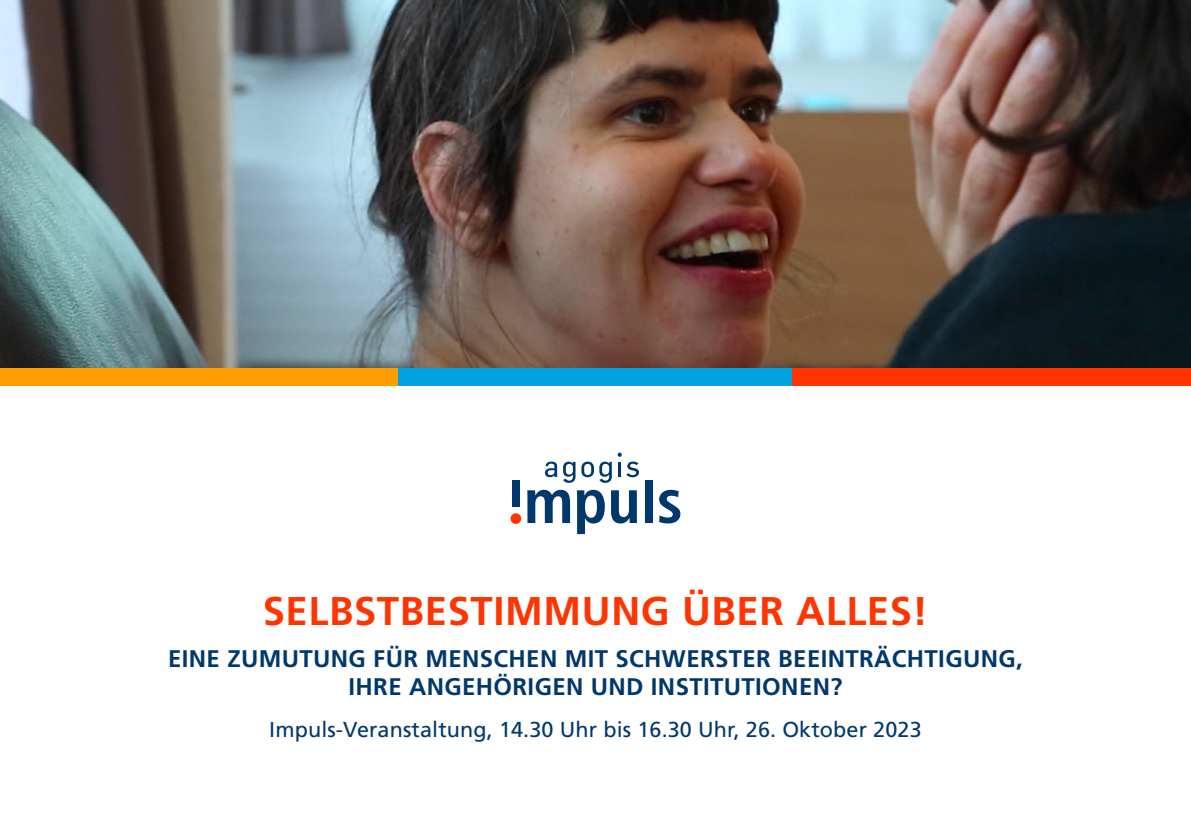
<style>
.page{position:relative;width:1191px;height:840px;background:#fff}
.page>*{position:absolute;margin:0;border:0;box-sizing:border-box;transform-origin:0 0}
.t1{font:700 40px "Frutiger LT Std";letter-spacing:.015em;color:#ff3400}
.t2{font:700 24px/28px "Frutiger LT Std";letter-spacing:.015em;color:#00386d;text-align:center}
.t3{font:21.6px "Frutiger LT Std";letter-spacing:.005em;color:#00386d}
</style>
<div class="page">
<img style="left:0;top:0;width:1191px;height:368px">
<div style="left:0;top:368px;width:398px;height:18px;background:#ff9d00"></div>
<div style="left:398px;top:368px;width:394px;height:18px;background:#00a2e0"></div>
<div style="left:792px;top:368px;width:399px;height:18px;background:#ff3400"></div>
<svg style="left:545px;top:461px;width:12px;height:16px"></svg>
<svg style="left:563px;top:461px;width:12px;height:21px"></svg>
<svg style="left:581px;top:452px;width:58px;height:30px"></svg>
<div style="left:512px;top:480px;width:8px;height:26px;background:#00386d"></div>
<svg style="left:527px;top:489px;width:43px;height:33px"></svg>
<svg style="left:577px;top:489px;width:28px;height:44px"></svg>
<svg style="left:611px;top:490px;width:26px;height:33px"></svg>
<div style="left:644px;top:480px;width:8px;height:42px;background:#00386d"></div>
<svg style="left:659px;top:489px;width:21px;height:34px"></svg>
<div style="left:510px;top:513px;width:11px;height:10px;background:#ff3400;border-radius:50%"></div>
<h1 class="t1" style="left:263px;top:587px;width:667px">SELBSTBESTIMMUNG ÜBER ALLES!</h1>
<p class="t2" style="left:168px;top:644px;width:856px">EINE ZUMUTUNG FÜR MENSCHEN MIT SCHWERSTER BEEINTRÄCHTIGUNG,<br>IHRE ANGEHÖRIGEN UND INSTITUTIONEN?</p>
<p class="t3" style="left:269px;top:716px;width:654px">Impuls-Veranstaltung, 14.30 Uhr bis 16.30 Uhr, 26. Oktober 2023</p>
</div>
